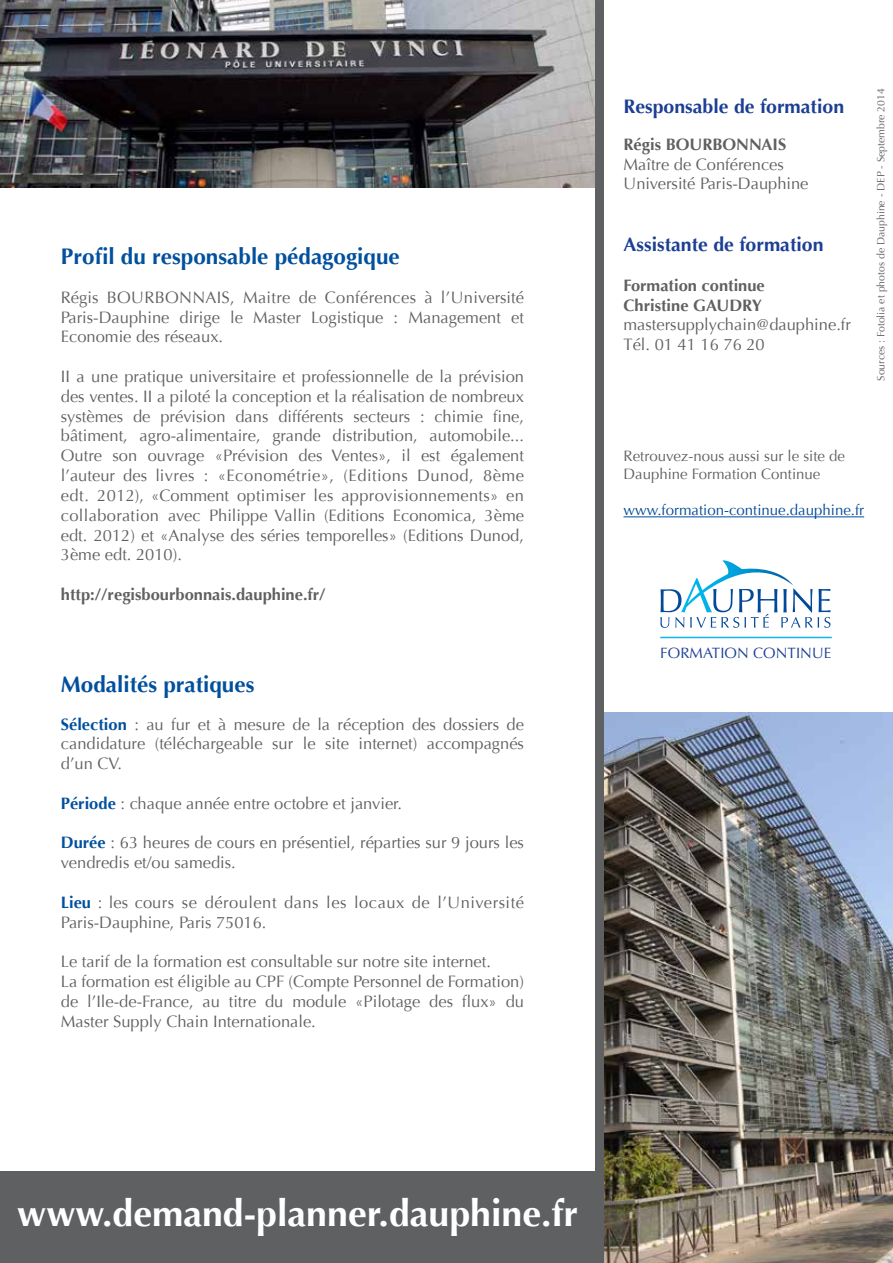
<style>
.page{position:relative;width:893px;height:1263px;background:#fff}
.page>*{position:absolute;margin:0;border:0;box-sizing:border-box;transform-origin:0 0}
.t1{font:700 37.5px "Optima";color:#fff}
.t2{font:700 22.5px "Optima";color:#00509e}
.t3{font:700 19.5px "Optima";color:#1c3f94}
.t4{font:16.5px/19.8px "Optima";color:#5f6062}
.t5{font:700 16.5px/19.5px "Optima";color:#5f6062}
.t6{font:16.5px/19.8px "Optima";letter-spacing:.03em;color:#5f6062}
.t7{font:15px/18px "Optima";color:#5f6062}
.t8{font:15px "Optima";color:#03499a}
.t9{font:15px "Optima";letter-spacing:.005em;color:#1c3f94}
.t10{font:10.5px "Optima";color:#5f6062}
.s1{font-weight:700;color:#00509e}
</style>
<div class="page">
<img style="left:0;top:0;width:595px;height:187px">
<div style="left:0;top:1171px;width:600px;height:92px;background:#5f6062"></div>
<img style="left:604px;top:712px;width:289px;height:551px">
<div style="left:595px;top:0;width:9px;height:1263px;background:#5f6062"></div>
<hr style="left:623px;top:516px;width:241px;height:1px;background:#03499a">
<svg style="left:660px;top:560px;width:170px;height:68px"></svg>
<hr style="left:660px;top:637px;width:172px;height:1px;background:#13b5ea">
<h2 class="t2" style="left:61px;top:243px;width:340px">Profil du responsable pédagogique</h2>
<p class="t4" style="left:61px;top:288px;width:465px;text-align:justify">Régis BOURBONNAIS, Maitre de Conférences à l’Université Paris-Dauphine dirige le Master Logistique : Management et Economie des réseaux.</p>
<p class="t4" style="left:61px;top:367px;width:465px;text-align:justify">II a une pratique universitaire et professionnelle de la prévision des ventes. II a piloté la conception et la réalisation de nombreux systèmes de prévision dans différents secteurs : chimie fine, bâtiment, agro-alimentaire, grande distribution, automobile...<br>Outre son ouvrage «Prévision des Ventes», il est également l’auteur des livres : «Econométrie», (Editions Dunod, 8ème edt. 2012), «Comment optimiser les approvisionnements» en collaboration avec Philippe Vallin (Editions Economica, 3ème edt. 2012) et «Analyse des séries temporelles» (Editions Dunod, 3ème edt. 2010).</p>
<p class="t5" style="left:61px;top:585px;width:266px">http://regisbourbonnais.dauphine.fr/</p>
<h2 class="t2" style="left:61px;top:671px;width:195px">Modalités pratiques</h2>
<p class="t4" style="left:61px;top:714px;width:465px;text-align:justify"><span class="s1">Sélection</span> : au fur et à mesure de la réception des dossiers de candidature (téléchargeable sur le site internet) accompagnés d’un CV.</p>
<p class="t4" style="left:61px;top:793px;width:343px"><span class="s1">Période</span> : chaque année entre octobre et janvier.</p>
<p class="t4" style="left:61px;top:833px;width:465px"><span class="s1">Durée</span> : 63 heures de cours en présentiel, réparties sur 9 jours les vendredis et/ou samedis.</p>
<p class="t6" style="left:61px;top:892px;width:465px"><span class="s1">Lieu</span> : les cours se déroulent dans les locaux de l’Université<br>Paris-Dauphine, Paris 75016.</p>
<p class="t4" style="left:61px;top:952px;width:465px">Le tarif de la formation est consultable sur notre site internet.<br>La formation est éligible au CPF (Compte Personnel de Formation) de l’Ile-de-France, au titre du module «Pilotage des flux» du Master Supply Chain Internationale.</p>
<p class="t3" style="left:623px;top:95px;width:222px">Responsable de formation</p>
<p class="t5" style="left:623px;top:135px;width:164px">Régis BOURBONNAIS</p>
<p class="t4" style="left:623px;top:154px;width:187px">Maître de Conférences<br>Université Paris-Dauphine</p>
<p class="t3" style="left:623px;top:233px;width:202px">Assistante de formation</p>
<p class="t5" style="left:623px;top:276px;width:143px">Formation continue<br>Christine GAUDRY</p>
<p class="t4" style="left:623px;top:315px;width:229px">mastersupplychain@dauphine.fr<br>Tél. 01 41 16 76 20</p>
<p class="t10" style="left:875px;top:381px;width:294px;rotate:-90deg">Sources : Fotolia et photos de Dauphine - DEP - Septembre 2014</p>
<p class="t7" style="left:623px;top:447px;width:223px">Retrouvez-nous aussi sur le site de<br>Dauphine Formation Continue</p>
<p class="t8" style="left:623px;top:502px;width:242px">www.formation-continue.dauphine.fr</p>
<p class="t9" style="left:660px;top:644px;width:173px">FORMATION CONTINUE</p>
<h1 class="t1" style="left:17px;top:1192px;width:562px">www.demand-planner.dauphine.fr</h1>
</div>
